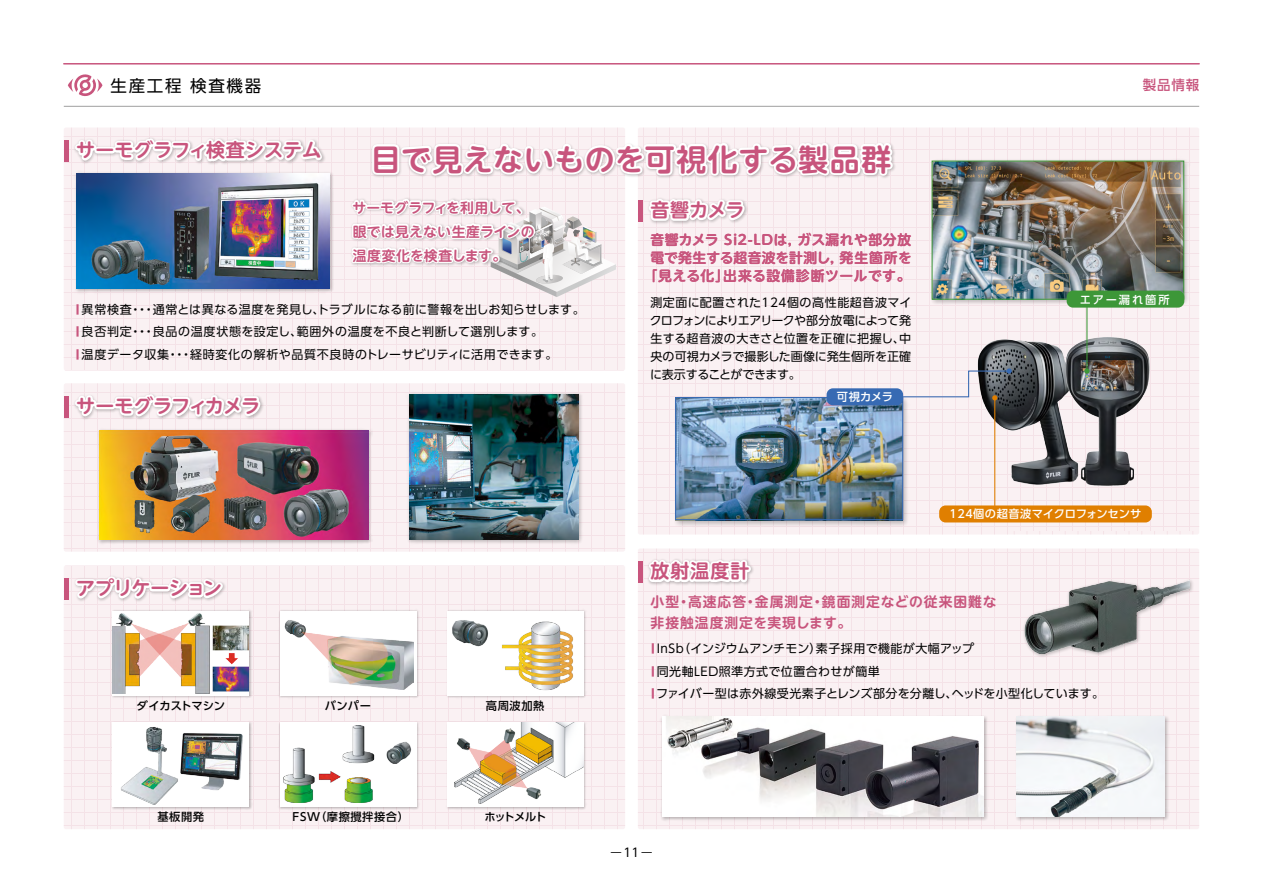
<style>
.page{position:relative;width:1263px;height:893px;background:#fff}
.page>*{position:absolute;margin:0;border:0;box-sizing:border-box;transform-origin:0 0}
.t1{font:700 30px "UD Shin M Go Pro De";letter-spacing:.02em;color:#c8557d}
.t2{font:700 18.9px "UD Shin M Go Pro De";letter-spacing:.005em;color:#c8557d}
.t3{font:700 18.9px "UD Shin M Go Pro De";letter-spacing:-.04em;color:#c8557d}
.t4{font:700 18.9px "UD Shin M Go Pro De";letter-spacing:-.035em;color:#c8557d}
.t5{font:16.5px "UD Shin Go Pr 6";letter-spacing:.1em;color:#000}
.t6{font:700 13.8px/18px "UD Shin M Go Pro De";letter-spacing:.03em;color:#c8557d;text-align:right}
.t7{font:700 13.8px/21px "UD Shin M Go Pro De";letter-spacing:.07em;color:#c8557d}
.t8{font:500 13.5px "UD Shin Go Pr 6";color:#c8557d}
.t9{font:12px/18px "UD Shin Go Pr 6";letter-spacing:.025em;color:#000;text-align:justify}
.t10{font:12px "UD Shin Go Pr 6";letter-spacing:.05em;color:#000}
.t11{font:12px "UD Shin Go Pr 6";letter-spacing:-.005em;color:#000}
.t12{font:12px "UD Shin Go Pr 6";letter-spacing:-.01em;color:#000}
.t13{font:12px "UD Shin Go Pr 6";letter-spacing:.06em;color:#000}
.t14{font:500 11.25px "UD Shin Go Pr 6";letter-spacing:.05em;color:#000}
.t15{font:500 11.25px "UD Shin Go Pr 6";letter-spacing:.005em;color:#fff}
.t16{font:500 11.25px "UD Shin Go Pr 6";letter-spacing:-.01em;color:#000}
.t17{font:500 11.25px "UD Shin Go Pr 6";letter-spacing:.165em;color:#fff}
.t18{font:500 11.25px "UD Shin Go Pr 6";letter-spacing:.04em;color:#fff}
.s1{color:#c8557d}
</style>
<div class="page">
<svg style="left:638px;top:128px;width:561px;height:406px;fill:#faf1f3"></svg>
<div style="left:638px;top:549px;width:561px;height:280px;background:linear-gradient(to bottom,#faf0f2,#f9eef1);border-radius:2px"></div>
<svg style="left:64px;top:128px;width:561px;height:243px;fill:#faf1f3"></svg>
<svg style="left:64px;top:383px;width:561px;height:169px;fill:#faf1f3"></svg>
<div style="left:64px;top:566px;width:561px;height:263px;background:linear-gradient(to bottom,#f8edf0,#f9f0f2);border-radius:2px"></div>
<hr style="left:64px;top:63px;width:1135px;height:2px;background:#c8557d">
<hr style="left:64px;top:106px;width:1135px;height:1px;background:#9fa0a0">
<img style="left:74px;top:171px;width:261px;height:123px">
<img style="left:77px;top:173px;width:252px;height:116px">
<img style="left:97px;top:428px;width:252px;height:117px">
<img style="left:99px;top:430px;width:250px;height:110px">
<img style="left:1012px;top:157px;width:180px;height:150px">
<img style="left:1012px;top:163px;width:170px;height:135px">
<img style="left:72px;top:136px;width:267px;height:35px">
<svg style="left:73px;top:137px;width:25px;height:26px"></svg>
<div style="left:94px;top:147px;width:21px;height:7px;border:4px solid #fff"></div>
<svg style="left:111px;top:128px;width:213px;height:37px"></svg>
<img style="left:319px;top:139px;width:30px;height:52px">
<img style="left:72px;top:391px;width:267px;height:36px">
<svg style="left:73px;top:393px;width:25px;height:25px"></svg>
<div style="left:94px;top:403px;width:21px;height:6px;border:4px solid #fff"></div>
<svg style="left:111px;top:391px;width:152px;height:28px"></svg>
<img style="left:1014px;top:714px;width:156px;height:108px">
<img style="left:1017px;top:717px;width:148px;height:100px">
<img style="left:110px;top:609px;width:143px;height:91px">
<div style="left:113px;top:611px;width:136px;height:84px;background:#fff"></div>
<img style="left:113px;top:613px;width:136px;height:81px">
<img style="left:111px;top:720px;width:142px;height:91px">
<div style="left:113px;top:722px;width:136px;height:85px;background:#fff"></div>
<img style="left:121px;top:727px;width:122px;height:77px">
<img style="left:278px;top:609px;width:71px;height:91px">
<div style="left:280px;top:611px;width:136px;height:84px;background:#fff"></div>
<img style="left:284px;top:620px;width:65px;height:65px">
<img style="left:278px;top:720px;width:71px;height:91px">
<div style="left:280px;top:722px;width:136px;height:85px;background:#fff"></div>
<img style="left:284px;top:747px;width:65px;height:56px">
<img style="left:1012px;top:532px;width:183px;height:128px">
<img style="left:1020px;top:569px;width:169px;height:85px">
<img style="left:72px;top:574px;width:237px;height:35px">
<svg style="left:73px;top:574px;width:80px;height:27px"></svg>
<div style="left:149px;top:585px;width:21px;height:6px;border:4px solid #fff"></div>
<svg style="left:167px;top:575px;width:58px;height:26px"></svg>
<svg style="left:68px;top:74px;width:35px;height:23px"></svg>
<hr style="left:64px;top:140px;width:4px;height:22px;background:#c8557d">
<hr style="left:64px;top:396px;width:4px;height:21px;background:#c8557d">
<hr style="left:64px;top:578px;width:4px;height:22px;background:#c8557d">
<img style="left:1012px;top:332px;width:143px;height:157px">
<hr style="left:1086px;top:298px;width:1px;height:73px;background:#3d9738">
<svg style="left:1084px;top:368px;width:5px;height:6px"></svg>
<div style="left:939px;top:505px;width:213px;height:17px;background:#e07f00;border-radius:6px"></div>
<div style="left:931px;top:161px;width:253px;height:139px;border:1px solid #3d9738"></div>
<div style="left:1067px;top:291px;width:117px;height:17px;background:#3d9738;border-radius:6px"></div>
<img style="left:349px;top:64px;width:663px;height:765px">
<h3 class="t5" style="left:111px;top:72px;width:72px">生産工程</h3>
<h3 class="t5" style="left:190px;top:72px;width:72px">検査機器</h3>
<h2 class="t2" style="left:76px;top:135px;width:247px">サーモグラフィ検査システム</h2>
<h1 class="t1" style="left:371px;top:135px;width:522px">目で見えないものを可視化する製品群</h1>
<p class="t6" style="left:352px;top:195px;width:184px;line-height:24px;text-align:left">サーモグラフィを利用して、眼では見えない生産ラインの温度変化を検査します。</p>
<p class="t9" style="left:153px;top:300px;width:434px">通常とは異なる温度を発見しトラブルになる前に警報を出しお知らせします。</p>
<p class="t9" style="left:313px;top:300px;width:13px">、</p>
<p class="t9" style="left:77px;top:300px;width:57px"><span class="s1">■　</span>異常検査</p>
<p class="t9" style="left:130px;top:300px;width:27px">・・・</p>
<p class="t9" style="left:297px;top:322px;width:248px">範囲外の温度を不良と判断して選別します。</p>
<p class="t13" style="left:153px;top:322px;width:151px">良品の温度状態を設定し、</p>
<p class="t9" style="left:77px;top:322px;width:57px"><span class="s1">■　</span>良否判定</p>
<p class="t9" style="left:130px;top:322px;width:27px">・・・</p>
<p class="t10" style="left:190px;top:344px;width:369px">経時変化の解析や品質不良時のトレーサビリティに活用できます。</p>
<p class="t10" style="left:77px;top:344px;width:94px"><span class="s1">■　</span>温度データ収集</p>
<p class="t9" style="left:167px;top:345px;width:27px">・・・</p>
<h2 class="t3" style="left:76px;top:391px;width:185px">サーモグラフィカメラ</h2>
<h2 class="t2" style="left:650px;top:195px;width:95px">音響カメラ</h2>
<p class="t6" style="left:650px;top:230px;width:263px">音響カメラ Si2-LDは, ガス漏れや部分放電で発生する超音波を計測し, 発生箇所を出来る設備診断ツールです。</p>
<p class="t6" style="left:643px;top:266px;width:87px">「見える化」</p>
<p class="t9" style="left:650px;top:293px;width:263px">測定面に配置された124個の高性能超音波マイクロフォンによりエアリークや部分放電によって発生する超音波の大きさと位置を正確に把握し中、央の可視カメラで撮影した画像に発生個所を正確に表示することができます。</p>
<p class="t18" style="left:837px;top:388px;width:58px">可視カメラ</p>
<p class="t8" style="left:1143px;top:74px;width:58px">製品情報</p>
<p class="t17" style="left:1080px;top:290px;width:91px">エアー漏れ箇所</p>
<p class="t15" style="left:949px;top:505px;width:193px">124個の超音波マイクロフォンセンサ</p>
<h2 class="t4" style="left:76px;top:573px;width:147px">アプリケーション</h2>
<p class="t16" style="left:137px;top:696px;width:90px">ダイカストマシン</p>
<p class="t14" style="left:157px;top:808px;width:48px">基板開発</p>
<p class="t14" style="left:325px;top:696px;width:47px">バンパー</p>
<p class="t14" style="left:315px;top:808px;width:95px">（摩擦攪拌接合(</p>
<p class="t14" style="left:293px;top:808px;width:29px">FSW</p>
<p class="t14" style="left:486px;top:696px;width:60px">高周波加熱</p>
<p class="t14" style="left:484px;top:808px;width:64px">ホットメルト</p>
<h2 class="t2" style="left:651px;top:556px;width:100px">放射温度計</h2>
<p class="t7" style="left:822px;top:590px;width:176px">鏡面測定などの従来困難な</p>
<p class="t6" style="left:755px;top:592px;width:60px">金属測定</p>
<p class="t6" style="left:688px;top:592px;width:60px">高速応答</p>
<p class="t7" style="left:651px;top:590px;width:202px">小型<br>非接触温度測定を実現します。</p>
<p class="t6" style="left:677px;top:592px;width:15px">・</p>
<p class="t6" style="left:744px;top:592px;width:15px">・</p>
<p class="t6" style="left:810px;top:592px;width:15px">・</p>
<p class="t9" style="left:816px;top:639px;width:160px">素子採用で機能が大幅アップ</p>
<p class="t12" style="left:678px;top:639px;width:145px">（インジウムアンチモン）</p>
<p class="t9" style="left:652px;top:637px;width:230px;line-height:22.5px"><span class="s1">■　</span>InSb<br><span class="s1">■　</span>同光軸LED照準方式で位置合わせが簡単</p>
<p class="t9" style="left:652px;top:684px;width:307px"><span class="s1">■　</span>ファイバー型は赤外線受光素子とレンズ部分を分離し、</p>
<p class="t11" style="left:952px;top:684px;width:154px">ヘッドを小型化しています。</p>
<p class="t9" style="left:623px;top:843px;width:17px">11</p>
</div>
